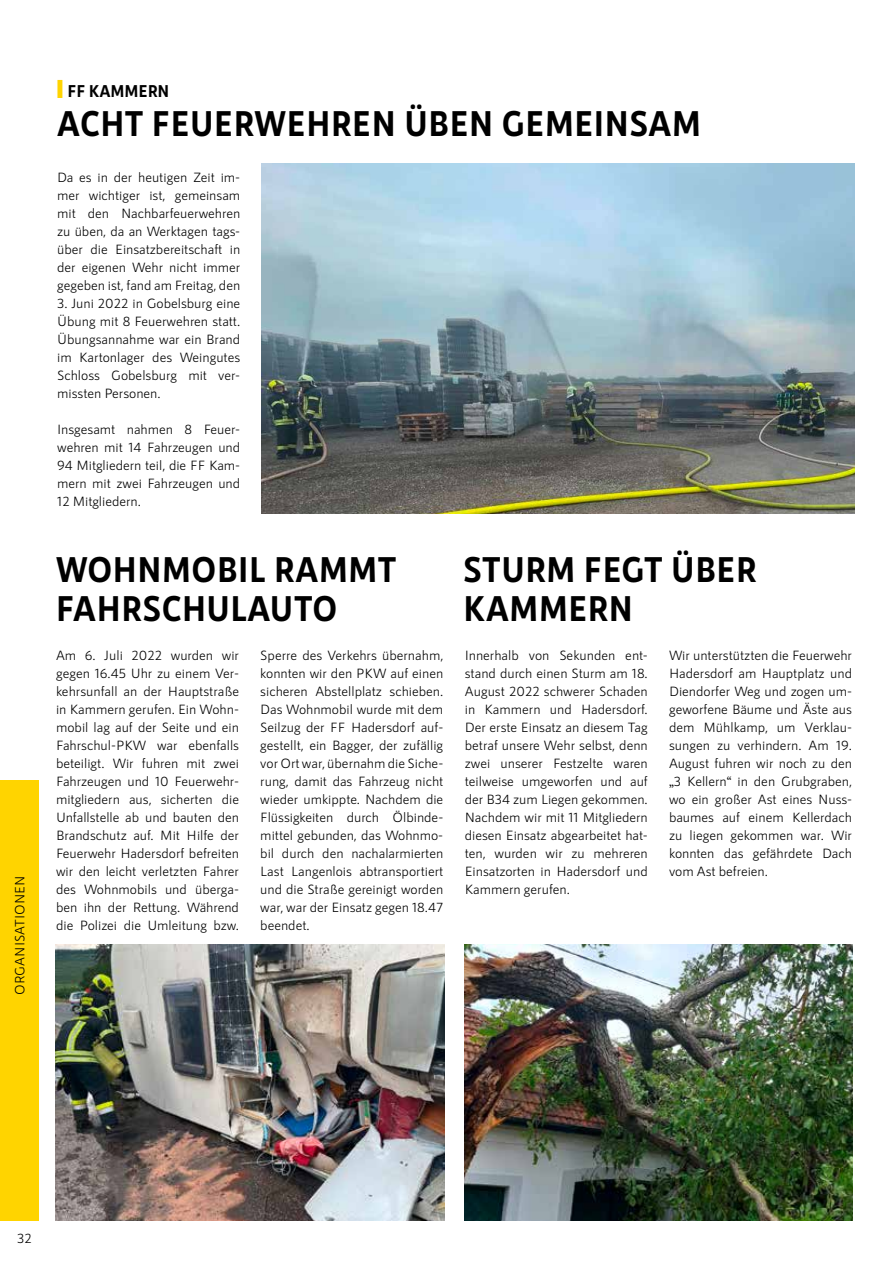
<style>
.page{position:relative;width:893px;height:1263px;background:#fff}
.page>*{position:absolute;margin:0;border:0;box-sizing:border-box;transform-origin:0 0}
.t1{font:700 36px/39px "RNS Sanz";color:#000;scale:.9 1}
.t2{font:700 17.25px "RNS Sanz";letter-spacing:-.01em;color:#000;scale:.9 1}
.t3{font:13.5px/18px "RNS Sanz";color:#000;text-align:justify}
.s1{color:#ffd400}
.s2{font-family:"Adobe Caslon Pro"}
</style>
<div class="page">
<div style="left:0;top:780px;width:38px;height:440px;background:#ffd400"></div>
<img style="left:262px;top:164px;width:592px;height:349px">
<img style="left:56px;top:945px;width:388px;height:275px">
<img style="left:465px;top:945px;width:388px;height:275px">
<p class="t3" style="left:11px;top:994px;width:121px;rotate:-90deg">ORGANISATIONEN</p>
<p class="t2" style="left:57px;top:81px;width:127px"><span class="s1">❙</span> FF KAMMERN</p>
<h1 class="t1" style="left:57px;top:103px;width:717px">ACHT FEUERWEHREN ÜBEN GEMEINSAM</h1>
<p class="t3" style="left:57px;top:168px;width:185px">Da es in der heutigen Zeit im&shy;mer wichtiger ist, gemeinsam mit den Nachbarfeuerwehren zu üben, da an Werktagen tags&shy;über die Einsatzbereitschaft in der eigenen Wehr nicht immer gegeben ist, fand am Freitag, den</p>
<p class="t3" style="left:57px;top:294px;width:185px">3. Juni 2022 in Gobelsburg eine Übung mit 8 Feuerwehren statt.<br>Übungsannahme war ein Brand im Kartonlager des Weingutes Schloss Gobelsburg mit ver&shy;missten Personen.</p>
<p class="t3" style="left:57px;top:420px;width:185px">Insgesamt nahmen 8 Feuer&shy;wehren mit 14 Fahrzeugen und 94 Mitgliedern teil, die FF Kam&shy;mern mit zwei Fahrzeugen und 12 Mitgliedern.</p>
<h1 class="t1" style="left:56px;top:549px;width:380px">WOHNMOBIL RAMMT<br>FAHRSCHULAUTO</h1>
<p class="t3" style="left:56px;top:646px;width:184px">Am 6. Juli 2022 wurden wir gegen 16.45 Uhr zu einem Ver&shy;kehrsunfall an der Hauptstraße in Kammern gerufen. Ein Wohn&shy;mobil lag auf der Seite und ein Fahrschul-PKW war ebenfalls beteiligt. Wir fuhren mit zwei Fahrzeugen und 10 Feuerwehr&shy;mitgliedern aus, sicherten die Unfallstelle ab und bauten den Brandschutz auf. Mit Hilfe der Feuerwehr Hadersdorf befreiten wir den leicht verletzten Fahrer des Wohnmobils und überga&shy;ben ihn der Rettung. Während die Polizei die Umleitung bzw.</p>
<p class="t3" style="left:260px;top:646px;width:184px">Sperre des Verkehrs übernahm, konnten wir den PKW auf einen sicheren Abstellplatz schieben.<br>Das Wohnmobil wurde mit dem Seilzug der FF Hadersdorf auf&shy;gestellt, ein Bagger, der zufällig vor Ort war, übernahm die Siche&shy;rung, damit das Fahrzeug nicht wieder umkippte. Nachdem die Flüssigkeiten durch Ölbinde&shy;mittel gebunden, das Wohnmo&shy;bil durch den nachalarmierten Last Langenlois abtransportiert und die Straße gereinigt worden war, war der Einsatz gegen 18.47 beendet.</p>
<h1 class="t1" style="left:463px;top:549px;width:328px">STURM FEGT ÜBER<br>KAMMERN</h1>
<p class="t3" style="left:465px;top:646px;width:184px">Innerhalb von Sekunden ent&shy;stand durch einen Sturm am 18.<br>August 2022 schwerer Schaden in Kammern und Hadersdorf.<br>Der erste Einsatz an diesem Tag betraf unsere Wehr selbst, denn zwei unserer Festzelte waren teilweise umgeworfen und auf der B34 zum Liegen gekommen.<br>Nachdem wir mit 11 Mitgliedern diesen Einsatz abgearbeitet hat&shy;ten, wurden wir zu mehreren Einsatzorten in Hadersdorf und Kammern gerufen.</p>
<p class="t3" style="left:669px;top:646px;width:184px">Wir unterstützten die Feuerwehr Hadersdorf am Hauptplatz und Diendorfer Weg und zogen um&shy;geworfene Bäume und Äste aus dem Mühlkamp, um Verklau&shy;sungen zu verhindern. Am 19.<br>August fuhren wir noch zu den <span class="s2">„</span>3 Kellern<span class="s2">“</span> in den Grubgraben, wo ein großer Ast eines Nuss&shy;baumes auf einem Kellerdach zu liegen gekommen war. Wir konnten das gefährdete Dach vom Ast befreien.</p>
<p class="t3" style="left:17px;top:1229px;width:16px">32</p>
</div>
